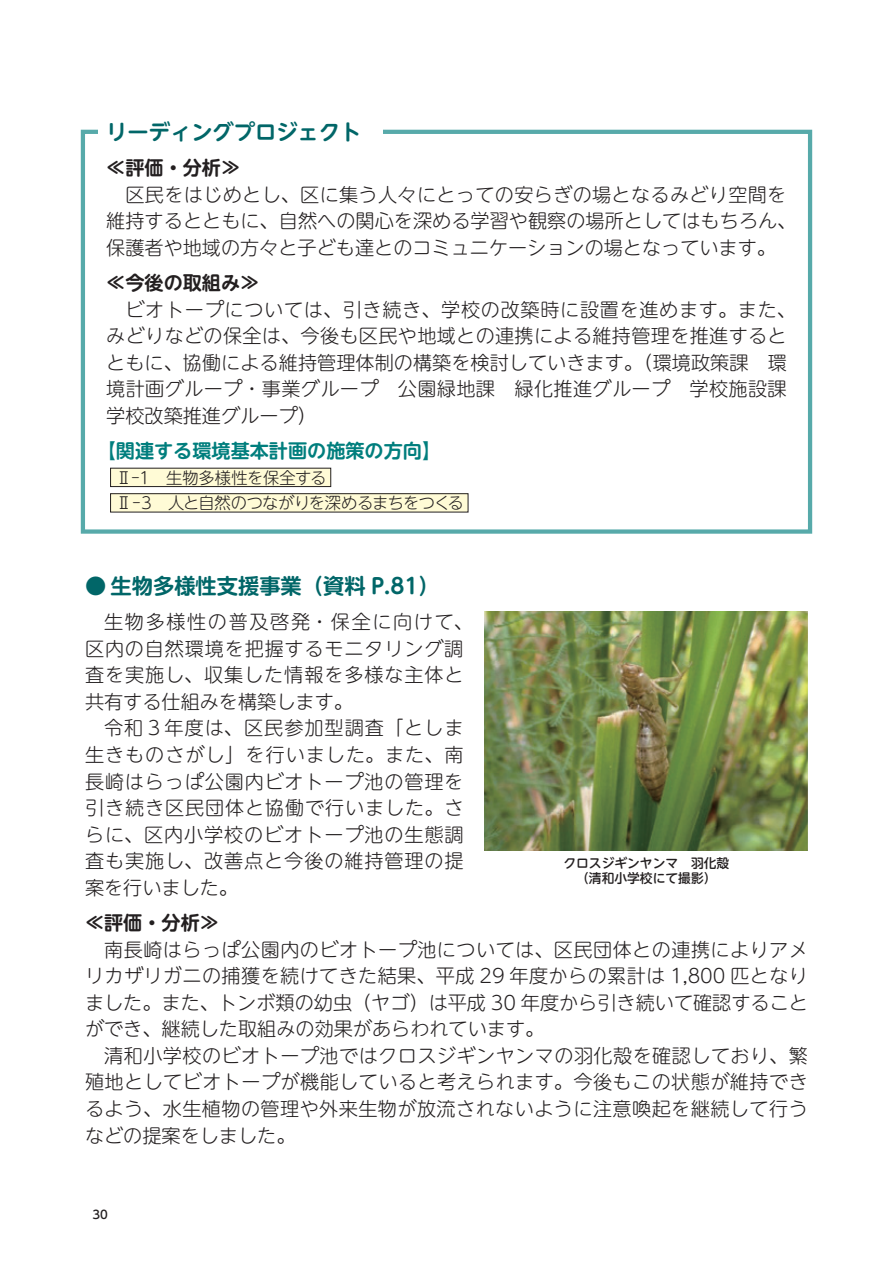
<style>
.page{position:relative;width:893px;height:1263px;background:#fff}
.page>*{position:absolute;margin:0;border:0;box-sizing:border-box;transform-origin:0 0}
.t1{font:700 21.3px "UD Shin M Go Pro De";color:#016668}
.t2{font:300 19.2px/26.5px "UD Shin M Go Pro";letter-spacing:.015em;color:#231f20;text-align:justify}
.t3{font:300 19.2px/26.5px "UD Shin M Go Pro";letter-spacing:.045em;color:#231f20}
.t4{font:700 19.2px "UD Shin M Go Pro De";color:#231f20}
.t5{font:700 19.2px "UD Shin M Go Pro De";color:#007e7d}
.t6{font:300 16.2px/25.5px "UD Shin M Go Pro";letter-spacing:-.03em;color:#231f20}
.t7{font:500 12.9px/14.9px "UD Shin M Go Pro";color:#231f20;text-align:center}
.t8{font:500 11.7px "UD Shin M Go Pro";color:#231f20}
</style>
<div class="page">
<div style="left:81px;top:130px;width:731px;height:404px;border:4px solid #57aaaa"></div>
<div style="left:98px;top:116px;width:285px;height:36px;background:#fff"></div>
<div style="left:111px;top:468px;width:220px;height:19px;background:#fffbd6"></div>
<div style="left:110px;top:468px;width:221px;height:19px;border:1px solid #231f20"></div>
<div style="left:111px;top:494px;width:357px;height:18px;background:#fffbd6"></div>
<div style="left:110px;top:493px;width:358px;height:19px;border:1px solid #231f20"></div>
<img style="left:485px;top:611px;width:323px;height:240px">
<p class="t1" style="left:106px;top:114px;width:257px">リーディングプロジェクト</p>
<p class="t4" style="left:106px;top:152px;width:135px">≪評価・分析≫</p>
<p class="t2" style="left:106px;top:180px;width:692px;text-align:left;text-indent:19px">区民をはじめとし、区に集う人々にとっての安らぎの場となるみどり空間を維持するとともに、自然への関心を深める学習や観察の場所としてはもちろん、保護者や地域の方々と子ども達とのコミュニケーションの場となっています。</p>
<p class="t4" style="left:106px;top:267px;width:155px">≪今後の取組み≫</p>
<p class="t2" style="left:106px;top:295px;width:701px;text-align:left;text-indent:19px">ビオトープについては、引き続き、学校の改築時に設置を進めます。また、みどりなどの保全は、今後も区民や地域との連携による維持管理を推進するとともに、協働による維持管理体制の構築を検討していきます。（環境政策課　環境計画グループ・事業グループ　公園緑地課　緑化推進グループ　学校施設課　学校改築推進グループ）</p>
<p class="t5" style="left:97px;top:435px;width:346px">【関連する環境基本計画の施策の方向】</p>
<p class="t6" style="left:116px;top:464px;width:349px">Ⅱ-1　生物多様性を保全する<br>Ⅱ-3　人と自然のつながりを深めるまちをつくる</p>
<p class="t1" style="left:85px;top:568px;width:356px">● 生物多様性支援事業（資料 P.81）</p>
<p class="t3" style="left:85px;top:607px;width:389px;text-indent:19px">生物多様性の普及啓発・保全に向けて、区内の自然環境を把握するモニタリング調査を実施し、収集した情報を多様な主体と共有する仕組みを構築します。</p>
<p class="t2" style="left:85px;top:714px;width:380px;text-indent:19px">令和３年度は、区民参加型調査「としま生きものさがし」を行いました。また、南長崎はらっぱ公園内ビオトープ池の管理を引き続き区民団体と協働で行いました。さらに、区内小学校のビオトープ池の生態調査も実施し、改善点と今後の維持管理の提案を行いました。</p>
<p class="t4" style="left:85px;top:907px;width:135px">≪評価・分析≫</p>
<p class="t2" style="left:85px;top:935px;width:724px;text-indent:19px">南長崎はらっぱ公園内のビオトープ池については、区民団体との連携によりアメリカザリガニの捕獲を続けてきた結果、平成 29 年度からの累計は 1,800 匹となりました。また、トンボ類の幼虫（ヤゴ）は平成 30 年度から引き続いて確認することができ、継続した取組みの効果があらわれています。</p>
<p class="t2" style="left:85px;top:1041px;width:724px;text-indent:19px">清和小学校のビオトープ池ではクロスジギンヤンマの羽化殻を確認しており、繁殖地としてビオトープが機能していると考えられます。今後もこの状態が維持できるよう、水生植物の管理や外来生物が放流されないように注意喚起を継続して行うなどの提案をしました。</p>
<p class="t7" style="left:563px;top:855px;width:167px">クロスジギンヤンマ　羽化殻（清和小学校にて撮影）</p>
<p class="t8" style="left:92px;top:1205px;width:17px">30</p>
</div>
